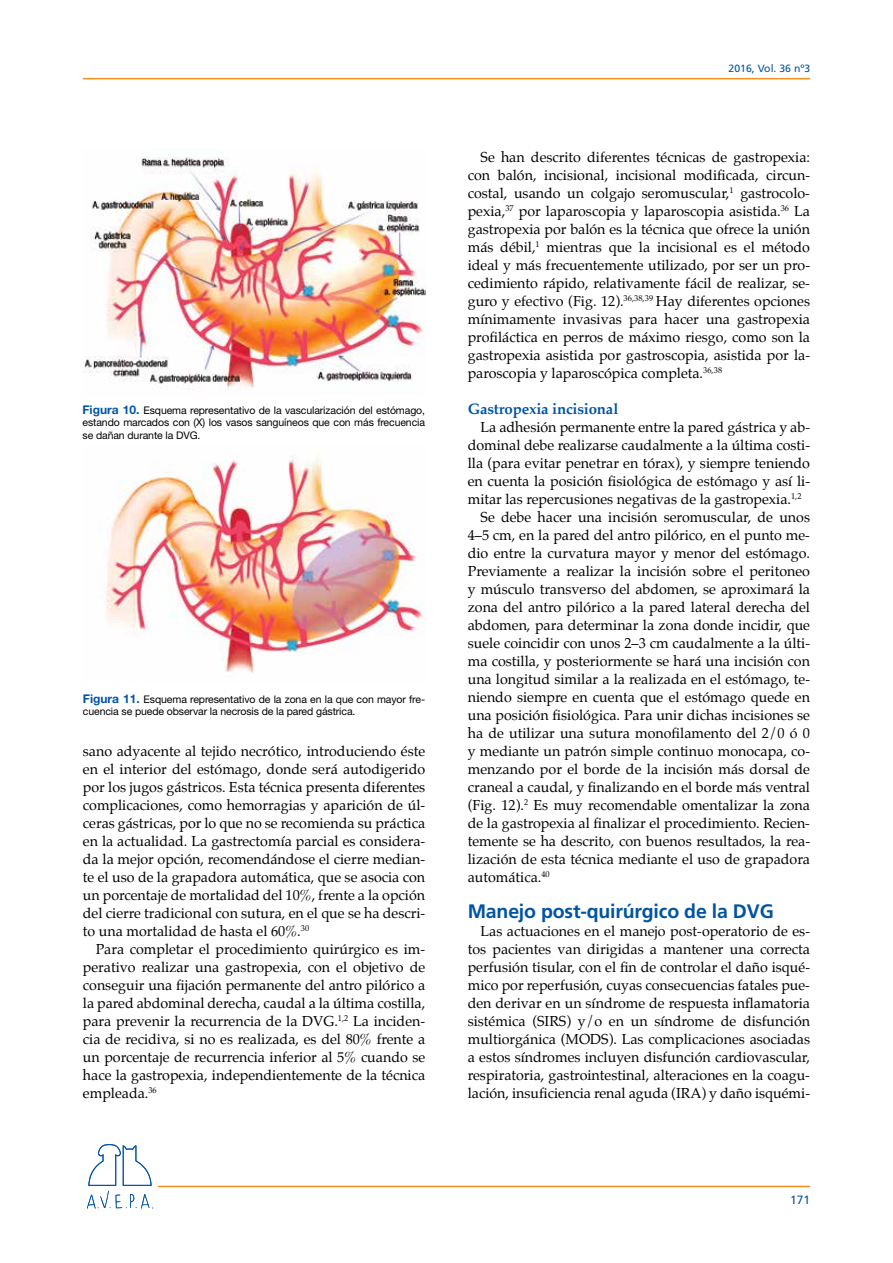
<style>
.page{position:relative;width:893px;height:1263px;background:#fff}
.page>*{position:absolute;margin:0;border:0;box-sizing:border-box;transform-origin:0 0}
.t1{font:700 19.5px "Frutiger";letter-spacing:-.01em;color:#0054a4}
.t2{font:700 15px "Palatino";letter-spacing:-.01em;color:#0054a4}
.t3{font:14.25px/18px "Palatino";color:#000;text-align:justify}
.t4{font:12px "Frutiger";color:#0054a4}
.t5{font:10.5px/12.6px "Helvetica Neue LT Std";letter-spacing:-.01em;color:#000;text-align:justify}
.t6{font:10.5px "Frutiger";color:#0054a4}
.s1{font-weight:700;font-size:12px;color:#0054a4}
</style>
<div class="page">
<hr style="left:158px;top:1186px;width:652px;height:1px;background:#f78e1e">
<hr style="left:83px;top:78px;width:727px;height:1px;background:#f78e1e">
<svg style="left:87px;top:1144px;width:66px;height:65px"></svg>
<img style="left:84px;top:156px;width:342px;height:234px">
<img style="left:100px;top:459px;width:325px;height:214px">
<p class="t5" style="left:83px;top:403px;width:344px"><span class="s1">Figura 10.</span> Esquema representativo de la vascularización del estómago, estando marcados con (X) los vasos sanguíneos que con más frecuencia se dañan durante la DVG.</p>
<p class="t5" style="left:83px;top:693px;width:344px"><span class="s1">Figura 11.</span> Esquema representativo de la zona en la que con mayor fre&shy;cuencia se puede observar la necrosis de la pared gástrica.</p>
<p class="t3" style="left:83px;top:742px;width:344px">sano adyacente al tejido necrótico, introduciendo éste en el interior del estómago, donde será autodigerido por los jugos gástricos. Esta técnica presenta diferentes complicaciones, como hemorragias y aparición de úl&shy;ceras gástricas, por lo que no se recomienda su práctica en la actualidad. La gastrectomía parcial es considera&shy;da la mejor opción, recomendándose el cierre median&shy;te el uso de la grapadora automática, que se asocia con un porcentaje de mortalidad del 10%, frente a la opción del cierre tradicional con sutura, en el que se ha descri&shy;to una mortalidad de hasta el 60%.<sup>30</sup></p>
<p class="t3" style="left:83px;top:940px;width:344px;text-indent:13px">Para completar el procedimiento quirúrgico es im&shy;perativo realizar una gastropexia, con el objetivo de conseguir una fijación permanente del antro pilórico a la pared abdominal derecha, caudal a la última costilla, para prevenir la recurrencia de la DVG.<sup>1,2</sup> La inciden&shy;cia de recidiva, si no es realizada, es del 80% frente a un porcentaje de recurrencia inferior al 5% cuando se hace la gastropexia, independientemente de la técnica empleada.<sup>36</sup></p>
<p class="t6" style="left:729px;top:62px;width:83px">2016, Vol. 36 nº3</p>
<p class="t3" style="left:468px;top:148px;width:344px;text-indent:13px">Se han descrito diferentes técnicas de gastropexia: con balón, incisional, incisional modificada, circun&shy;costal, usando un colgajo seromuscular,<sup>1</sup> gastrocolo&shy;pexia,<sup>37</sup> por laparoscopia y laparoscopia asistida.<sup>36</sup> La gastropexia por balón es la técnica que ofrece la unión más débil,<sup>1</sup> mientras que la incisional es el método ideal y más frecuentemente utilizado, por ser un pro&shy;cedimiento rápido, relativamente fácil de realizar, se&shy;guro y efectivo (Fig. 12).<sup>36,38,39</sup> Hay diferentes opciones mínimamente invasivas para hacer una gastropexia profiláctica en perros de máximo riesgo, como son la gastropexia asistida por gastroscopia, asistida por la&shy;paroscopia y laparoscópica completa.<sup>36,38</sup></p>
<p class="t2" style="left:468px;top:396px;width:152px">Gastropexia incisional</p>
<p class="t3" style="left:480px;top:418px;width:331px">La adhesión permanente entre la pared gástrica y ab-</p>
<p class="t3" style="left:468px;top:436px;width:344px">dominal debe realizarse caudalmente a la última costi-</p>
<p class="t3" style="left:468px;top:454px;width:344px">lla (para evitar penetrar en tórax), y siempre teniendo</p>
<p class="t3" style="left:468px;top:472px;width:344px">en cuenta la posición fisiológica de estómago y así li-</p>
<p class="t3" style="left:468px;top:490px;width:335px">mitar las repercusiones negativas de la gastropexia.<sup>1,2</sup></p>
<p class="t3" style="left:480px;top:508px;width:331px">Se debe hacer una incisión seromuscular, de unos</p>
<p class="t3" style="left:468px;top:526px;width:344px">4–5 cm, en la pared del antro pilórico, en el punto me-</p>
<p class="t3" style="left:468px;top:544px;width:344px">dio entre la curvatura mayor y menor del estómago.</p>
<p class="t3" style="left:468px;top:562px;width:344px">Previamente a realizar la incisión sobre el peritoneo</p>
<p class="t3" style="left:468px;top:580px;width:344px">y músculo transverso del abdomen, se aproximará la</p>
<p class="t3" style="left:468px;top:598px;width:344px">zona del antro pilórico a la pared lateral derecha del</p>
<p class="t3" style="left:468px;top:616px;width:344px">abdomen, para determinar la zona donde incidir, que</p>
<p class="t3" style="left:468px;top:634px;width:344px">suele coincidir con unos 2–3 cm caudalmente a la últi-</p>
<p class="t3" style="left:468px;top:652px;width:344px">ma costilla, y posteriormente se hará una incisión con</p>
<p class="t3" style="left:468px;top:670px;width:344px">una longitud similar a la realizada en el estómago, te-</p>
<p class="t3" style="left:468px;top:688px;width:344px">niendo siempre en cuenta que el estómago quede en</p>
<p class="t3" style="left:468px;top:706px;width:344px">una posición fisiológica. Para unir dichas incisiones se</p>
<p class="t3" style="left:468px;top:724px;width:344px">ha de utilizar una sutura monofilamento del 2/0 ó 0</p>
<p class="t3" style="left:468px;top:742px;width:344px">y mediante un patrón simple continuo monocapa, co-</p>
<p class="t3" style="left:468px;top:760px;width:344px">menzando por el borde de la incisión más dorsal de</p>
<p class="t3" style="left:468px;top:778px;width:344px">craneal a caudal, y finalizando en el borde más ventral</p>
<p class="t3" style="left:468px;top:796px;width:344px">(Fig. 12).<sup>2</sup> Es muy recomendable omentalizar la zona</p>
<p class="t3" style="left:468px;top:814px;width:344px">de la gastropexia al finalizar el procedimiento. Recien-</p>
<p class="t3" style="left:468px;top:832px;width:344px">temente se ha descrito, con buenos resultados, la rea-</p>
<p class="t3" style="left:468px;top:850px;width:344px">lización de esta técnica mediante el uso de grapadora</p>
<p class="t3" style="left:468px;top:868px;width:84px">automática.<sup>40</sup></p>
<h1 class="t1" style="left:468px;top:900px;width:307px">Manejo post-quirúrgico de la DVG</h1>
<p class="t3" style="left:468px;top:922px;width:344px;text-indent:13px">Las actuaciones en el manejo post-operatorio de es&shy;tos pacientes van dirigidas a mantener una correcta perfusión tisular, con el fin de controlar el daño isqué&shy;mico por reperfusión, cuyas consecuencias fatales pue&shy;den derivar en un síndrome de respuesta inflamatoria sistémica (SIRS) y/o en un síndrome de disfunción multiorgánica (MODS). Las complicaciones asociadas a estos síndromes incluyen disfunción cardiovascular, respiratoria, gastrointestinal, alteraciones en la coagu&shy;lación, insuficiencia renal aguda (IRA) y daño isquémi-</p>
<p class="t4" style="left:790px;top:1193px;width:22px">171</p>
</div>
